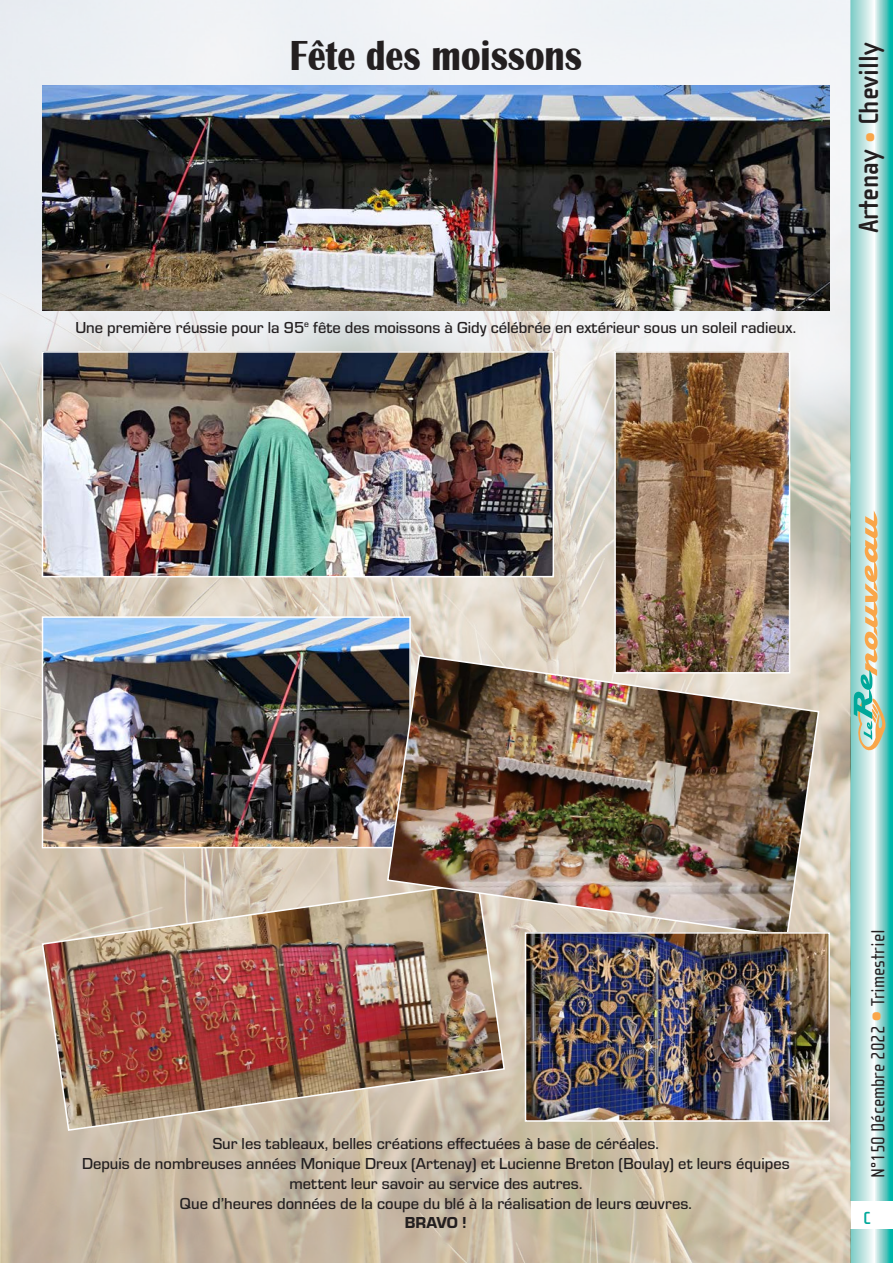
<style>
.page{position:relative;width:893px;height:1263px;background:#fff}
.page>*{position:absolute;margin:0;border:0;box-sizing:border-box;transform-origin:0 0}
.t1{font:700 43.2px "Britannic";color:#231f20;scale:.83 1}
.t2{font:700 28.5px "Cholla Sans OT";color:#231f20}
.t3{font:19.5px "Cholla Sans OT";color:#231f20}
.t4{font:700 18px "Cholla Sans OT";color:#00a89a}
.t5{font:500 16.5px/19.8px "Eurostile";color:#231f20;text-align:center}
.t6{font:16.5px "Eurostile Hea";letter-spacing:-.005em;color:#231f20}
.s1{color:#f9a64a}
.s2{font-weight:700;font-size:28.5px;color:#f9a64a}
</style>
<div class="page">
<svg style="left:850px;top:0;width:43px;height:1263px;background:#96d8d3"></svg>
<svg style="left:854px;top:510px;width:33px;height:242px;background:#b0ceb8"></svg>
<div style="left:850px;top:1201px;width:43px;height:28px;background:#fff"></div>
<img style="left:0;top:0;width:850px;height:1263px">
<img style="left:43px;top:85px;width:786px;height:225px">
<img style="left:45px;top:354px;width:506px;height:220px">
<div style="left:42px;top:351px;width:512px;height:226px;border:2px solid #fff"></div>
<img style="left:45px;top:619px;width:363px;height:226px">
<div style="left:42px;top:616px;width:369px;height:232px;border:2px solid #fff"></div>
<img style="left:41px;top:881px;width:465px;height:251px">
<img style="left:617px;top:354px;width:170px;height:300px">
<div style="left:614px;top:351px;width:176px;height:322px;border:2px solid #fff"></div>
<img style="left:386px;top:654px;width:434px;height:284px">
<img style="left:528px;top:935px;width:299px;height:184px">
<div style="left:525px;top:932px;width:305px;height:190px;border:2px solid #fff"></div>
<h1 class="t1" style="left:290px;top:31px;width:354px">Fête des moissons</h1>
<p class="t5" style="left:75px;top:317px;width:722px">Une première réussie pour la 95<sup>e</sup> fête des moissons à Gidy célébrée en extérieur sous un soleil radieux.</p>
<h2 class="t2" style="left:853px;top:233px;width:192px;rotate:-90deg">Artenay <span class="s1">•</span> Chevilly</h2>
<p class="t5" style="left:82px;top:1133px;width:709px">Sur les tableaux, belles créations effectuées à base de céréales.<br>Depuis de nombreuses années Monique Dreux (Artenay) et Lucienne Breton (Boulay) et leurs équipes mettent leur savoir au service des autres.<br>Que d’heures données de la coupe du blé à la réalisation de leurs œuvres.</p>
<p class="t6" style="left:405px;top:1211px;width:63px">BRAVO !</p>
<p class="t3" style="left:867px;top:1178px;width:250px;rotate:-90deg">N°150 Décembre 2022 <span class="s2">•</span> Trimestriel</p>
<p class="t4" style="left:863px;top:1208px;width:9px">C</p>
</div>
